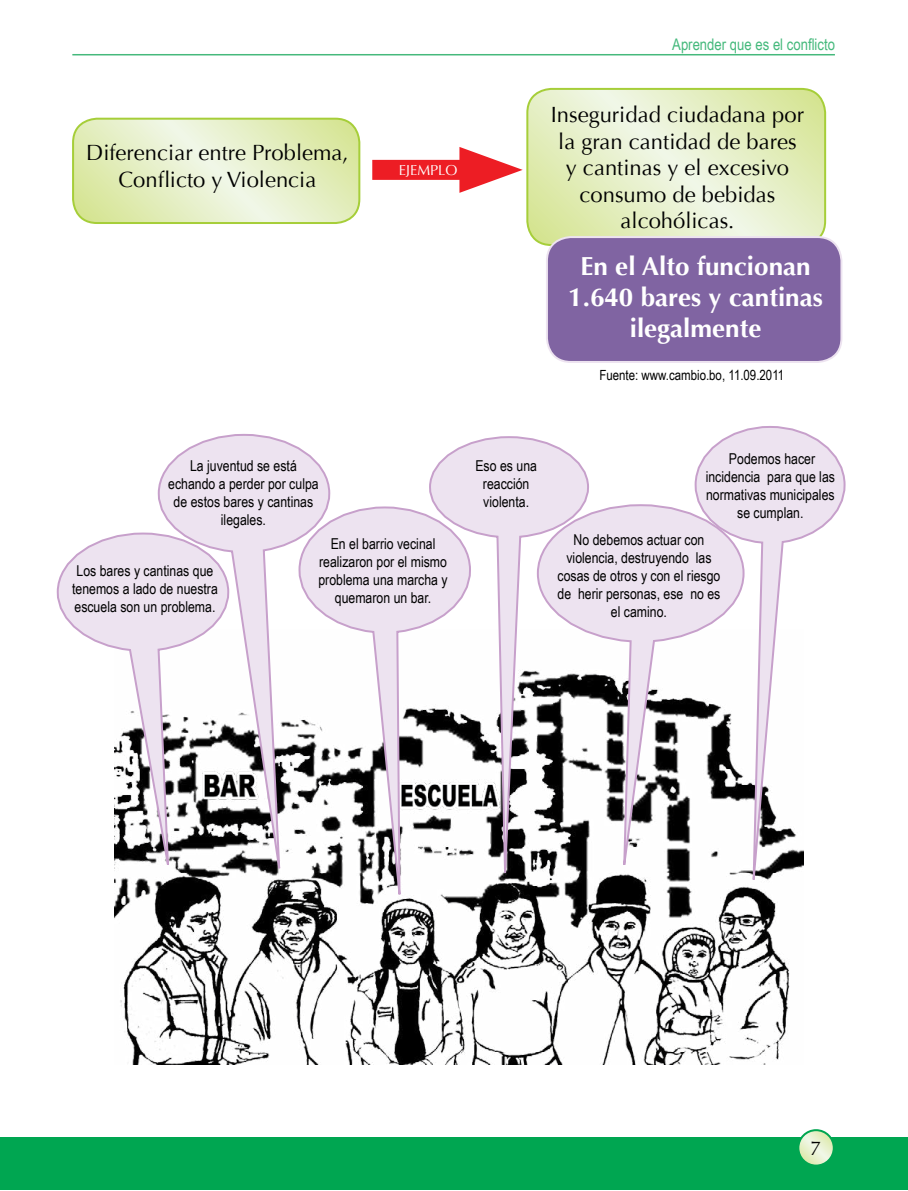
<style>
.page{position:relative;width:908px;height:1191px;background:#fff}
.page>*{position:absolute;margin:0;border:0;box-sizing:border-box;transform-origin:0 0}
.t1{font:700 26px/31.2px "Optima";color:#fff;text-align:center}
.t2{font:22px/26.4px "Optima";color:#000;text-align:center}
.t3{font:20px "Optima";color:#000}
.t4{font:16px "Arial Narrow";color:#45b97c}
.t5{font:15px/18px "Arial Narrow";color:#000;text-align:center}
.t6{font:14.4px "Optima";color:#fff}
.t7{font:14px "Arial Narrow";color:#000}
</style>
<div class="page">
<div style="left:0;top:1137px;width:907px;height:53px;background:#00a651"></div>
<hr style="left:72px;top:54px;width:762px;height:1px;background:#45b97c">
<svg style="left:798px;top:1130px;width:35px;height:35px"></svg>
<div style="left:797px;top:1129px;width:37px;height:37px;border:2px solid #00a651;border-radius:50%"></div>
<img style="left:115px;top:895px;width:675px;height:169px">
<svg style="left:56px;top:532px;width:101px;height:363px"></svg>
<svg style="left:157px;top:433px;width:174px;height:475px"></svg>
<svg style="left:297px;top:505px;width:175px;height:433px"></svg>
<svg style="left:428px;top:436px;width:161px;height:496px"></svg>
<svg style="left:535px;top:503px;width:158px;height:400px"></svg>
<svg style="left:693px;top:426px;width:153px;height:520px"></svg>
<svg style="left:73px;top:119px;width:286px;height:104px;background:#e5eec3"></svg>
<div style="left:72px;top:118px;width:288px;height:106px;border:2px solid #a6ce39;border-radius:24px"></div>
<svg style="left:527px;top:89px;width:297px;height:156px;background:#e5efc6"></svg>
<div style="left:526px;top:88px;width:299px;height:158px;border:2px solid #a6ce39;border-radius:24px"></div>
<div style="left:546px;top:237px;width:295px;height:125px;background:#8064a2;border-radius:24px"></div>
<div style="left:545px;top:236px;width:297px;height:127px;border:2px solid #ede3f0;border-radius:24px"></div>
<div style="left:372px;top:160px;width:113px;height:20px;background:#ed1d24"></div>
<svg style="left:459px;top:147px;width:63px;height:46px"></svg>
<h2 class="t2" style="left:86px;top:140px;width:264px">Diferenciar entre Problema,<br>Conflicto y Violencia</h2>
<p class="t6" style="left:399px;top:162px;width:60px">EJEMPLO</p>
<p class="t4" style="left:672px;top:33px;width:164px">Aprender que es el conflicto</p>
<h2 class="t2" style="left:550px;top:102px;width:255px">Inseguridad ciudadana por la gran cantidad de bares y cantinas y el excesivo consumo de bebidas alcohólicas.</h2>
<h1 class="t1" style="left:568px;top:251px;width:256px">En el Alto funcionan<br>1.640 bares y cantinas ilegalmente</h1>
<p class="t7" style="left:599px;top:365px;width:186px">Fuente: www.cambio.bo, 11.09.2011</p>
<p class="t5" style="left:168px;top:456px;width:152px">La juventud se está echando a perder por culpa de estos bares y cantinas ilegales.</p>
<p class="t5" style="left:72px;top:561px;width:147px;text-align:left">Los bares y cantinas que tenemos a lado de nuestra escuela son un problema.</p>
<p class="t5" style="left:318px;top:534px;width:131px">En el barrio vecinal realizaron por el mismo problema una marcha y quemaron un bar.</p>
<p class="t5" style="left:475px;top:456px;width:63px">Eso es una reacción violenta.</p>
<p class="t5" style="left:705px;top:449px;width:131px">Podemos hacer incidencia para que las normativas municipales se cumplan.</p>
<p class="t5" style="left:557px;top:530px;width:164px">No debemos actuar con violencia, destruyendo las cosas de otros y con el riesgo de herir personas, ese no es el camino.</p>
<h3 class="t3" style="left:809px;top:1136px;width:13px">7</h3>
</div>
